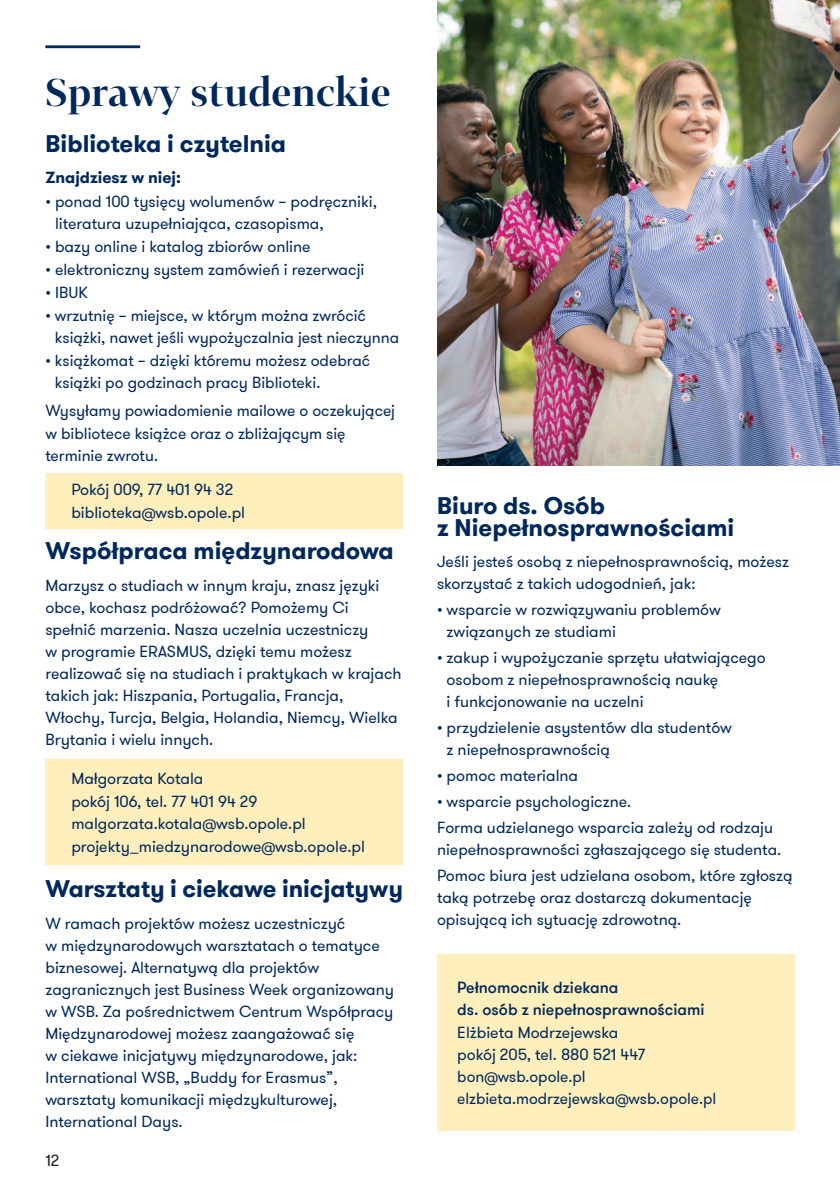
<style>
.page{position:relative;width:840px;height:1191px;background:#fff}
.page>*{position:absolute;margin:0;border:0;box-sizing:border-box;transform-origin:0 0}
.t1{font:600 38px "Tabac G1";color:#00285b}
.t2{font:700 24px/22px "GT Walsheim Pro";color:#00285b}
.t3{font:16px/22px "GT Walsheim Pro";color:#00285b}
.t4{font:500 16px/22px "GT Walsheim Pro";color:#00285b}
.t5{font:700 16px "GT Walsheim Pro";color:#00285b}
.t6{font:16px "GT Walsheim Pro";color:#231f20}
</style>
<div class="page">
<div style="left:45px;top:759px;width:358px;height:106px;background:#feefbc"></div>
<hr style="left:45px;top:45px;width:95px;height:3px;background:#00285b">
<div style="left:437px;top:954px;width:357px;height:176px;background:#feefbc"></div>
<img style="left:437px;top:0;width:402px;height:465px">
<div style="left:45px;top:473px;width:358px;height:56px;background:#feefbc"></div>
<h1 class="t1" style="left:45px;top:74px;width:346px">Sprawy studenckie</h1>
<h2 class="t2" style="left:45px;top:132px;width:242px">Biblioteka i czytelnia</h2>
<p class="t5" style="left:45px;top:167px;width:137px">Znajdziesz w niej:</p>
<p class="t3" style="left:55px;top:190px;width:323px;text-indent:-10px">• ponad 100 tysięcy wolumenów – podręczniki, literatura uzupełniająca, czasopisma,</p>
<p class="t3" style="left:45px;top:235px;width:266px">• bazy online i katalog zbiorów online</p>
<p class="t3" style="left:45px;top:258px;width:320px">• elektroniczny system zamówień i rezerwacji</p>
<p class="t3" style="left:45px;top:281px;width:44px">• IBUK</p>
<p class="t3" style="left:55px;top:304px;width:345px;text-indent:-10px">• wrzutnię – miejsce, w którym można zwrócić książki, nawet jeśli wypożyczalnia jest nieczynna</p>
<p class="t3" style="left:55px;top:349px;width:317px;text-indent:-10px">• książkomat – dzięki któremu możesz odebrać książki po godzinach pracy Biblioteki.</p>
<p class="t3" style="left:45px;top:399px;width:351px;line-height:22.6px">Wysyłamy powiadomienie mailowe o oczekującej w bibliotece książce oraz o zbliżającym się terminie zwrotu.</p>
<p class="t3" style="left:71px;top:477px;width:175px;line-height:23.2px">Pokój 009, 77 401 94 32 biblioteka@wsb.opole.pl</p>
<h2 class="t2" style="left:45px;top:539px;width:350px">Współpraca międzynarodowa</h2>
<p class="t3" style="left:45px;top:574px;width:357px">Marzysz o studiach w innym kraju, znasz języki obce, kochasz podróżować? Pomożemy Ci spełnić marzenia. Nasza uczelnia uczestniczy<br>w programie ERASMUS, dzięki temu możesz realizować się na studiach i praktykach w krajach takich jak: Hiszpania, Portugalia, Francja, Włochy, Turcja, Belgia, Holandia, Niemcy, Wielka Brytania i wielu innych.</p>
<p class="t3" style="left:71px;top:766px;width:295px;line-height:22.8px">Małgorzata Kotala<br>pokój 106, tel. 77 401 94 29 malgorzata.kotala@wsb.opole.pl projekty_miedzynarodowe@wsb.opole.pl</p>
<h2 class="t2" style="left:45px;top:877px;width:359px">Warsztaty i ciekawe inicjatywy</h2>
<p class="t3" style="left:45px;top:912px;width:350px">W ramach projektów możesz uczestniczyć<br>w międzynarodowych warsztatach o tematyce biznesowej. Alternatywą dla projektów zagranicznych jest Business Week organizowany w WSB. Za pośrednictwem Centrum Współpracy Międzynarodowej możesz zaangażować się<br>w ciekawe inicjatywy międzynarodowe, jak:<br>International WSB, „Buddy for Erasmus”, warsztaty komunikacji międzykulturowej, International Days.</p>
<p class="t6" style="left:45px;top:1150px;width:15px">12</p>
<h2 class="t2" style="left:437px;top:494px;width:299px">Biuro ds. Osób<br>z Niepełnosprawnościami</h2>
<p class="t3" style="left:437px;top:550px;width:353px">Jeśli jesteś osobą z niepełnosprawnością, możesz skorzystać z takich udogodnień, jak:</p>
<p class="t3" style="left:446px;top:598px;width:275px;text-indent:-10px">• wsparcie w rozwiązywaniu problemów związanych ze studiami</p>
<p class="t3" style="left:446px;top:646px;width:320px;text-indent:-10px">• zakup i wypożyczanie sprzętu ułatwiającego osobom z niepełnosprawnością naukę<br>i funkcjonowanie na uczelni</p>
<p class="t3" style="left:446px;top:716px;width:287px;text-indent:-10px">• przydzielenie asystentów dla studentów z niepełnosprawnością</p>
<p class="t3" style="left:437px;top:764px;width:142px">• pomoc materialna</p>
<p class="t3" style="left:437px;top:788px;width:337px;line-height:26px">• wsparcie psychologiczne.<br>Forma udzielanego wsparcia zależy od rodzaju</p>
<p class="t3" style="left:437px;top:836px;width:357px;line-height:26px">niepełnosprawności zgłaszającego się studenta.<br>Pomoc biura jest udzielana osobom, które zgłoszą</p>
<p class="t3" style="left:437px;top:886px;width:316px">taką potrzebę oraz dostarczą dokumentację opisującą ich sytuację zdrowotną.</p>
<p class="t4" style="left:457px;top:975px;width:249px">Pełnomocnik dziekana<br>ds. osób z niepełnosprawnościami</p>
<p class="t3" style="left:457px;top:1021px;width:260px">Elżbieta Modrzejewska<br>pokój 205, tel. 880 521 447 bon@wsb.opole.pl elzbieta.modrzejewska@wsb.opole.pl</p>
</div>
